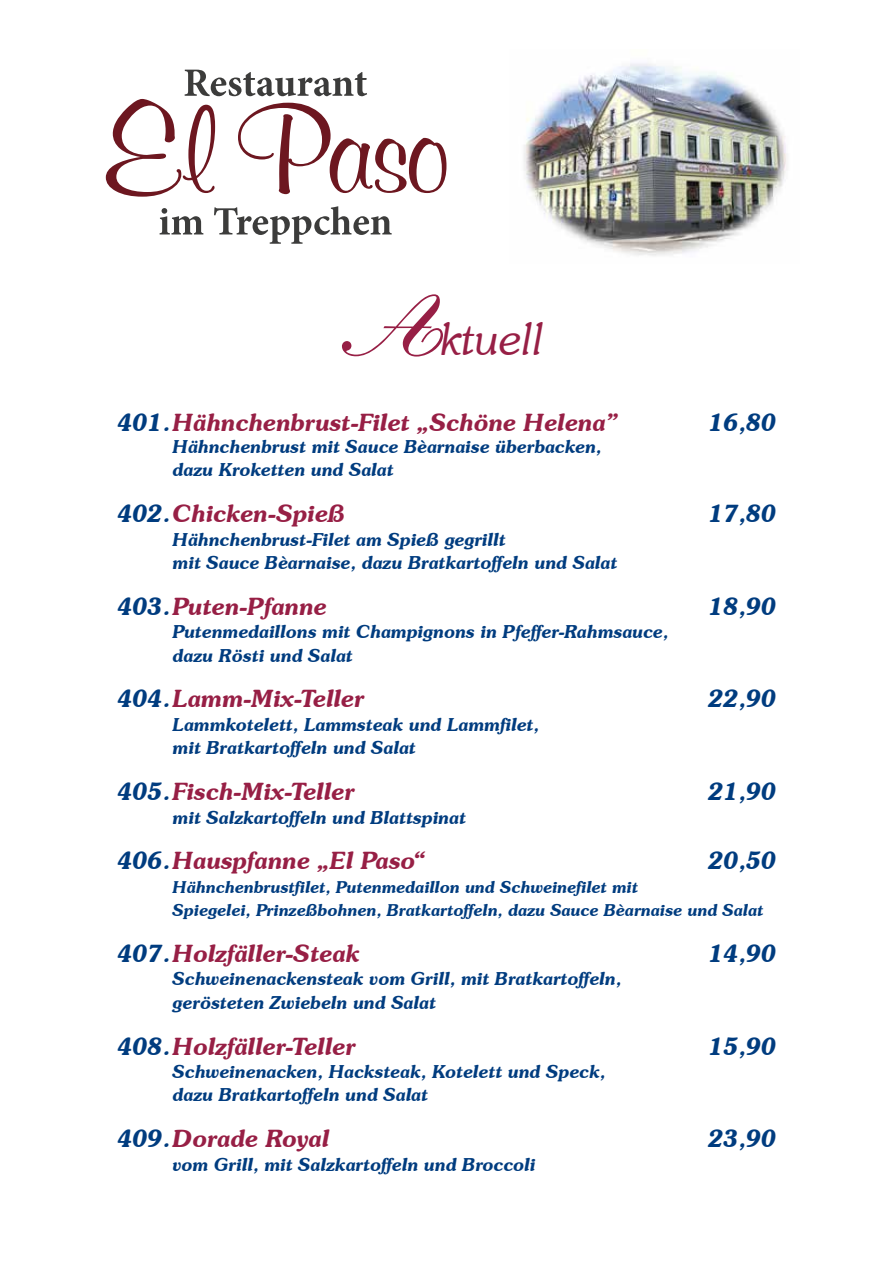
<style>
.page{position:relative;width:893px;height:1263px;background:#fff}
.page>*{position:absolute;margin:0;border:0;box-sizing:border-box;transform-origin:0 0}
.t1{font:italic 300 45px "Souvenir IT Cby BT";color:#971f45}
.t2{font:italic 600 24px "Souvenir IT Cby BT";color:#971f45}
.t3{font:italic 600 24px "Souvenir IT Cby BT";color:#003c7f}
.t4{font:italic 600 18px/23.4px "Souvenir IT Cby BT";color:#003c7f}
.t5{font:italic 600 16.5px/23.4px "Souvenir IT Cby BT";color:#003c7f}
.s1{font-family:"Kunstlerschreibsch D";font-weight:700;font-style:normal;font-size:90px}
.s2{color:#003c7f}
</style>
<div class="page">
<img style="left:524px;top:63px;width:263px;height:193px">
<svg style="left:160px;top:206px;width:232px;height:38px"></svg>
<svg style="left:106px;top:70px;width:340px;height:127px"></svg>
<h1 class="t1" style="left:351px;top:312px;width:193px"><span class="s1">A</span>ktuell</h1>
<h2 class="t2" style="left:117px;top:408px;width:502px"><span class="s2">401.</span>Hähnchenbrust-Filet „Schöne Helena”</h2>
<h2 class="t3" style="left:708px;top:408px;width:70px">16,80</h2>
<p class="t4" style="left:173px;top:434px;width:430px">Hähnchenbrust mit Sauce Bèarnaise überbacken, dazu Kroketten und Salat</p>
<h2 class="t2" style="left:117px;top:498px;width:229px"><span class="s2">402.</span>Chicken-Spieß</h2>
<h2 class="t3" style="left:708px;top:498px;width:70px">17,80</h2>
<p class="t4" style="left:173px;top:527px;width:446px">Hähnchenbrust-Filet am Spieß gegrillt<br>mit Sauce Bèarnaise, dazu Bratkartoffeln und Salat</p>
<h2 class="t2" style="left:117px;top:591px;width:211px"><span class="s2">403.</span>Puten-Pfanne</h2>
<h2 class="t3" style="left:708px;top:591px;width:70px">18,90</h2>
<p class="t4" style="left:173px;top:620px;width:497px">Putenmedaillons mit Champignons in Pfeffer-Rahmsauce, dazu Rösti und Salat</p>
<h2 class="t2" style="left:117px;top:684px;width:248px"><span class="s2">404.</span>Lamm-Mix-Teller</h2>
<h2 class="t3" style="left:708px;top:684px;width:70px">22,90</h2>
<p class="t4" style="left:173px;top:712px;width:368px">Lammkotelett, Lammsteak und Lammfilet, mit Bratkartoffeln und Salat</p>
<h2 class="t2" style="left:117px;top:776px;width:239px"><span class="s2">405.</span>Fisch-Mix-Teller</h2>
<h2 class="t3" style="left:708px;top:776px;width:70px">21,90</h2>
<p class="t4" style="left:173px;top:805px;width:295px">mit Salzkartoffeln und Blattspinat</p>
<h2 class="t2" style="left:117px;top:845px;width:310px"><span class="s2">406.</span>Hauspfanne „El Paso“</h2>
<h2 class="t3" style="left:708px;top:845px;width:70px">20,50</h2>
<p class="t5" style="left:173px;top:875px;width:592px">Hähnchenbrustfilet, Putenmedaillon und Schweinefilet mit<br>Spiegelei, Prinzeßbohnen, Bratkartoffeln, dazu Sauce Bèarnaise und Salat</p>
<h2 class="t2" style="left:117px;top:938px;width:244px"><span class="s2">407.</span>Holzfäller-Steak</h2>
<h2 class="t3" style="left:708px;top:938px;width:70px">14,90</h2>
<p class="t4" style="left:173px;top:967px;width:450px">Schweinenackensteak vom Grill, mit Bratkartoffeln, gerösteten Zwiebeln und Salat</p>
<h2 class="t2" style="left:117px;top:1031px;width:240px"><span class="s2">408.</span>Holzfäller-Teller</h2>
<h2 class="t3" style="left:708px;top:1031px;width:70px">15,90</h2>
<p class="t4" style="left:173px;top:1059px;width:434px">Schweinenacken, Hacksteak, Kotelett und Speck, dazu Bratkartoffeln und Salat</p>
<h2 class="t2" style="left:117px;top:1123px;width:213px"><span class="s2">409.</span>Dorade Royal</h2>
<h2 class="t3" style="left:708px;top:1123px;width:70px">23,90</h2>
<p class="t4" style="left:173px;top:1152px;width:364px">vom Grill, mit Salzkartoffeln und Broccoli</p>
</div>
